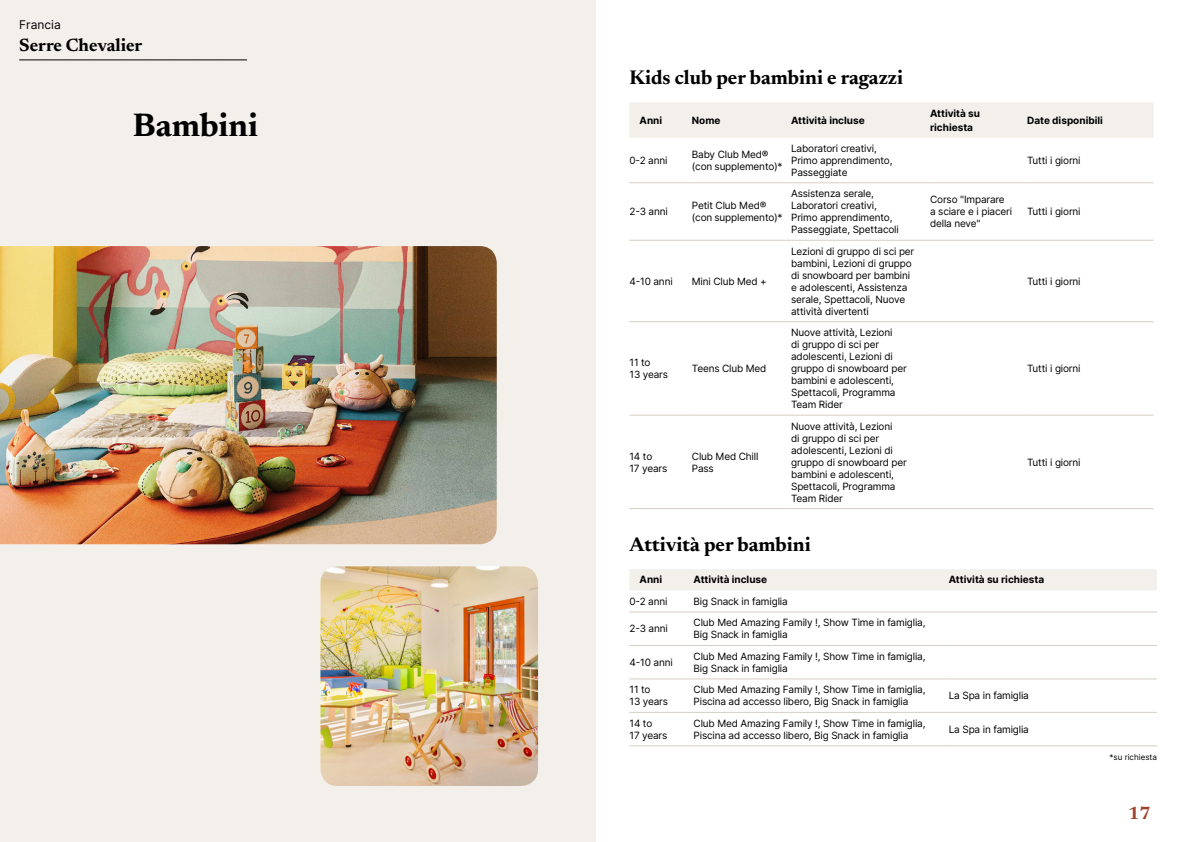
<style>
.page{position:relative;width:1191px;height:842px;background:#fff}
.page>*{position:absolute;margin:0;border:0;box-sizing:border-box;transform-origin:0 0}
.t1{font:700 33px "Newsreader 24 pt";color:#000}
.t2{font:700 20px "Newsreader 24 pt";color:#000}
.t3{font:700 18px "Newsreader 24 pt";color:#000}
.t4{font:700 18px "Newsreader 24 pt";color:#9d432c}
.t5{font:12px "Inter";color:#000}
.t6{font:10px/12px "Inter";letter-spacing:-.015em;color:#000}
.t7{font:700 10px/14px "Inter";color:#000}
.t8{font:8px "Inter";color:#000}
</style>
<div class="page">
<div style="left:0;top:0;width:595px;height:842px;background:#f3f0ec"></div>
<img style="left:0;top:246px;width:497px;height:298px">
<img style="left:320px;top:566px;width:218px;height:220px">
<svg style="left:20px;top:60px;width:227px;height:1px"></svg>
<div style="left:630px;top:102px;width:523px;height:36px;background:#f3f0ec"></div>
<hr style="left:629px;top:182px;width:63px;height:1px;background:#d7cdc1">
<hr style="left:692px;top:182px;width:99px;height:1px;background:#d7cdc1">
<hr style="left:791px;top:182px;width:139px;height:1px;background:#d7cdc1">
<hr style="left:930px;top:182px;width:97px;height:1px;background:#d7cdc1">
<hr style="left:1027px;top:182px;width:126px;height:1px;background:#d7cdc1">
<hr style="left:629px;top:240px;width:63px;height:1px;background:#d7cdc1">
<hr style="left:692px;top:240px;width:99px;height:1px;background:#d7cdc1">
<hr style="left:791px;top:240px;width:139px;height:1px;background:#d7cdc1">
<hr style="left:930px;top:240px;width:97px;height:1px;background:#d7cdc1">
<hr style="left:1027px;top:240px;width:126px;height:1px;background:#d7cdc1">
<hr style="left:629px;top:321px;width:63px;height:1px;background:#d7cdc1">
<hr style="left:692px;top:321px;width:99px;height:1px;background:#d7cdc1">
<hr style="left:791px;top:321px;width:139px;height:1px;background:#d7cdc1">
<hr style="left:930px;top:321px;width:97px;height:1px;background:#d7cdc1">
<hr style="left:1027px;top:321px;width:126px;height:1px;background:#d7cdc1">
<hr style="left:629px;top:415px;width:63px;height:1px;background:#d7cdc1">
<hr style="left:692px;top:415px;width:99px;height:1px;background:#d7cdc1">
<hr style="left:791px;top:415px;width:139px;height:1px;background:#d7cdc1">
<hr style="left:930px;top:415px;width:97px;height:1px;background:#d7cdc1">
<hr style="left:1027px;top:415px;width:126px;height:1px;background:#d7cdc1">
<hr style="left:629px;top:508px;width:63px;height:1px;background:#d7cdc1">
<hr style="left:692px;top:508px;width:99px;height:1px;background:#d7cdc1">
<hr style="left:791px;top:508px;width:139px;height:1px;background:#d7cdc1">
<hr style="left:930px;top:508px;width:97px;height:1px;background:#d7cdc1">
<hr style="left:1027px;top:508px;width:126px;height:1px;background:#d7cdc1">
<div style="left:630px;top:569px;width:527px;height:22px;background:#f3f0ec"></div>
<hr style="left:629px;top:611px;width:64px;height:1px;background:#d7cdc1">
<hr style="left:693px;top:611px;width:255px;height:1px;background:#d7cdc1">
<hr style="left:948px;top:611px;width:209px;height:1px;background:#d7cdc1">
<hr style="left:629px;top:645px;width:64px;height:1px;background:#d7cdc1">
<hr style="left:693px;top:645px;width:255px;height:1px;background:#d7cdc1">
<hr style="left:948px;top:645px;width:209px;height:1px;background:#d7cdc1">
<hr style="left:629px;top:678px;width:64px;height:1px;background:#d7cdc1">
<hr style="left:693px;top:678px;width:255px;height:1px;background:#d7cdc1">
<hr style="left:948px;top:678px;width:209px;height:1px;background:#d7cdc1">
<hr style="left:629px;top:712px;width:64px;height:1px;background:#d7cdc1">
<hr style="left:693px;top:712px;width:255px;height:1px;background:#d7cdc1">
<hr style="left:948px;top:712px;width:209px;height:1px;background:#d7cdc1">
<hr style="left:629px;top:745px;width:64px;height:1px;background:#d7cdc1">
<hr style="left:693px;top:745px;width:255px;height:1px;background:#d7cdc1">
<hr style="left:948px;top:745px;width:209px;height:1px;background:#d7cdc1">
<p class="t5" style="left:19px;top:15px;width:43px">Francia</p>
<h3 class="t3" style="left:19px;top:32px;width:125px">Serre Chevalier</h3>
<h1 class="t1" style="left:133px;top:101px;width:127px">Bambini</h1>
<h2 class="t2" style="left:629px;top:63px;width:275px">Kids club per bambini e ragazzi</h2>
<p class="t7" style="left:639px;top:113px;width:24px">Anni</p>
<p class="t7" style="left:692px;top:113px;width:30px">Nome</p>
<p class="t7" style="left:791px;top:113px;width:75px">Attività incluse</p>
<p class="t7" style="left:930px;top:106px;width:52px">Attività su richiesta</p>
<p class="t7" style="left:1027px;top:113px;width:77px">Date disponibili</p>
<p class="t6" style="left:629px;top:154px;width:40px">0-2 anni</p>
<p class="t6" style="left:692px;top:148px;width:92px">Baby Club Med® (con supplemento)*</p>
<p class="t6" style="left:791px;top:142px;width:103px">Laboratori creativi,<br>Primo apprendimento,<br>Passeggiate</p>
<p class="t6" style="left:1027px;top:154px;width:55px">Tutti i giorni</p>
<p class="t6" style="left:629px;top:205px;width:40px">2-3 anni</p>
<p class="t6" style="left:692px;top:199px;width:92px">Petit Club Med® (con supplemento)*</p>
<p class="t6" style="left:629px;top:275px;width:45px">4-10 anni</p>
<p class="t6" style="left:692px;top:275px;width:76px">Mini Club Med +</p>
<p class="t6" style="left:629px;top:356px;width:40px">11 to<br>13 years</p>
<p class="t6" style="left:692px;top:362px;width:76px">Teens Club Med</p>
<p class="t6" style="left:629px;top:450px;width:39px">14 to<br>17 years</p>
<p class="t6" style="left:692px;top:450px;width:68px">Club Med Chill<br>Pass</p>
<p class="t6" style="left:791px;top:187px;width:109px">Assistenza serale,<br>Laboratori creativi,<br>Primo apprendimento,<br>Passeggiate, Spettacoli</p>
<p class="t6" style="left:930px;top:193px;width:84px">Corso "Imparare a sciare e i piaceri della neve"</p>
<p class="t6" style="left:1027px;top:205px;width:55px">Tutti i giorni</p>
<p class="t6" style="left:791px;top:245px;width:125px">Lezioni di gruppo di sci per bambini, Lezioni di gruppo di snowboard per bambini e adolescenti, Assistenza serale, Spettacoli, Nuove attività divertenti</p>
<p class="t6" style="left:791px;top:326px;width:117px">Nuove attività, Lezioni<br>di gruppo di sci per adolescenti, Lezioni di gruppo di snowboard per bambini e adolescenti,<br>Spettacoli, Programma<br>Team Rider</p>
<p class="t6" style="left:791px;top:420px;width:117px">Nuove attività, Lezioni<br>di gruppo di sci per adolescenti, Lezioni di gruppo di snowboard per bambini e adolescenti,<br>Spettacoli, Programma<br>Team Rider</p>
<p class="t6" style="left:1027px;top:275px;width:55px">Tutti i giorni</p>
<p class="t6" style="left:1027px;top:362px;width:55px">Tutti i giorni</p>
<p class="t6" style="left:1027px;top:456px;width:55px">Tutti i giorni</p>
<h2 class="t2" style="left:629px;top:530px;width:183px">Attività per bambini</h2>
<p class="t7" style="left:639px;top:573px;width:24px">Anni</p>
<p class="t7" style="left:693px;top:573px;width:75px">Attività incluse</p>
<p class="t7" style="left:948px;top:573px;width:97px">Attività su richiesta</p>
<p class="t6" style="left:629px;top:595px;width:40px">0-2 anni</p>
<p class="t6" style="left:693px;top:595px;width:96px">Big Snack in famiglia</p>
<p class="t6" style="left:629px;top:622px;width:40px">2-3 anni</p>
<p class="t6" style="left:693px;top:616px;width:233px">Club Med Amazing Family !, Show Time in famiglia,<br>Big Snack in famiglia</p>
<p class="t6" style="left:629px;top:656px;width:45px">4-10 anni</p>
<p class="t6" style="left:693px;top:650px;width:233px">Club Med Amazing Family !, Show Time in famiglia,<br>Big Snack in famiglia</p>
<p class="t6" style="left:629px;top:683px;width:40px">11 to<br>13 years</p>
<p class="t6" style="left:693px;top:683px;width:233px">Club Med Amazing Family !, Show Time in famiglia,<br>Piscina ad accesso libero, Big Snack in famiglia</p>
<p class="t6" style="left:948px;top:689px;width:82px">La Spa in famiglia</p>
<p class="t6" style="left:629px;top:717px;width:39px">14 to<br>17 years</p>
<p class="t6" style="left:693px;top:717px;width:233px">Club Med Amazing Family !, Show Time in famiglia,<br>Piscina ad accesso libero, Big Snack in famiglia</p>
<p class="t6" style="left:948px;top:723px;width:82px">La Spa in famiglia</p>
<p class="t8" style="left:1109px;top:752px;width:49px">*su richiesta</p>
<h3 class="t4" style="left:1128px;top:800px;width:24px">17</h3>
</div>
